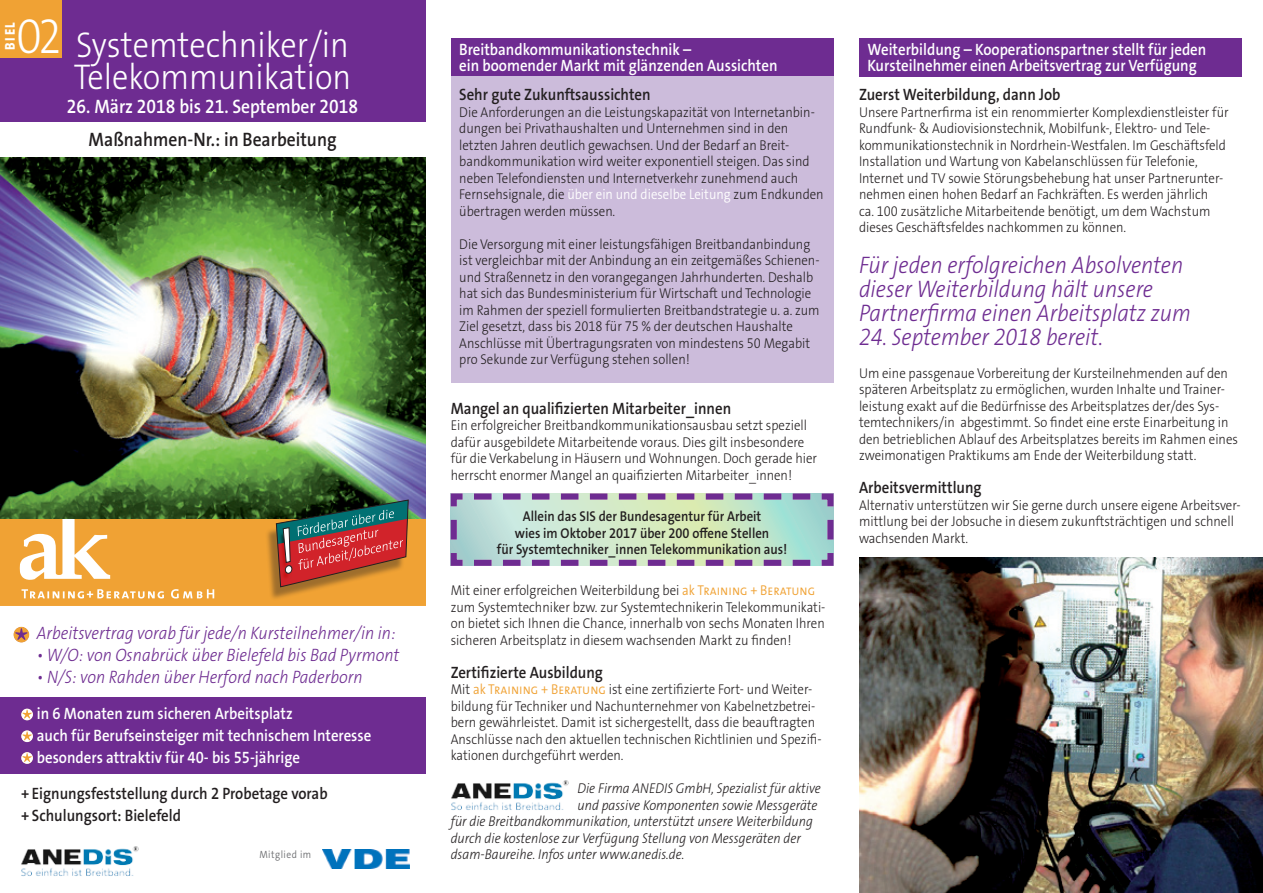
<style>
.page{position:relative;width:1263px;height:893px;background:#fff}
.page>*{position:absolute;margin:0;border:0;box-sizing:border-box;transform-origin:0 0}
.t1{font:300 49.5px "The Sans Os F";color:#fff;scale:.9 1}
.t2{font:300 36px/31.5px "The Sans Os F";color:#fff;scale:.9 1}
.t3{font:italic 300 24px/24px "The Sans Os F";color:#6e2c91;scale:.9 1}
.t4{font:600 19.5px "The Sans Os F";color:#fff;scale:.9 1}
.t5{font:600 19.5px "The Sans Os F";color:#231f20;scale:.9 1}
.t6{font:italic 300 18px "The Sans Os F";color:#6e2c91;scale:.9 1}
.t7{font:600 16.5px/16.5px "The Sans Os F";color:#fff;scale:.9 1}
.t8{font:600 16.5px/21.8px "The Sans Os F";color:#231f20;scale:.9 1}
.t9{font:300 14.25px/16.5px "The Sans Os F";color:#231f20;scale:.9 1}
.t10{font:italic 300 14.25px "The Sans Os F";color:#231f20;scale:.9 1}
.t11{font:600 14.25px/16.5px "The Sans Os F";color:#231f20;text-align:center;scale:.9 1}
.t12{font:800 14.25px "The Sans Os F";color:#fff;scale:.9 1}
.t13{font:300 10.5px "The Sans Os F";letter-spacing:.05em;color:#6c6d70;scale:.9 1}
.s1{color:#fff}
.s2{color:#f0a234}
</style>
<div class="page">
<img style="left:322px;top:849px;width:87px;height:19px">
<img style="left:21px;top:846px;width:118px;height:30px">
<img style="left:451px;top:780px;width:118px;height:30px">
<img style="left:0;top:157px;width:425px;height:342px">
<img style="left:859px;top:557px;width:404px;height:336px">
<div style="left:0;top:0;width:425px;height:121px;background:#6e2c91"></div>
<div style="left:0;top:0;width:62px;height:57px;background:#f0a234"></div>
<div style="left:859px;top:38px;width:383px;height:39px;background:#6e2c91"></div>
<div style="left:451px;top:38px;width:382px;height:39px;background:#6e2c91"></div>
<div style="left:451px;top:77px;width:382px;height:306px;background:#ccbcdb"></div>
<svg style="left:450px;top:493px;width:384px;height:73px;background:#bbcfc4"></svg>
<div style="left:0;top:697px;width:425px;height:77px;background:#6e2c91"></div>
<svg style="left:14px;top:627px;width:15px;height:15px"></svg>
<svg style="left:21px;top:709px;width:12px;height:11px"></svg>
<svg style="left:21px;top:730px;width:12px;height:12px"></svg>
<svg style="left:21px;top:752px;width:12px;height:12px"></svg>
<svg style="left:0;top:499px;width:425px;height:107px;background:#be8a44"></svg>
<p class="t12" style="left:1px;top:50px;width:32px;rotate:-90deg">BIEL</p>
<h1 class="t1" style="left:16px;top:4px;width:51px">02</h1>
<h2 class="t2" style="left:74px;top:29px;width:310px">Systemtechniker/in<br>Telekommunikation</h2>
<h3 class="t4" style="left:67px;top:93px;width:325px">26. März 2018 bis 21. September 2018</h3>
<h3 class="t5" style="left:89px;top:127px;width:277px">Maßnahmen-Nr.: in Bearbeitung</h3>
<p class="t6" style="left:37px;top:622px;width:400px">Arbeitsvertrag vorab für jede/n Kursteilnehmer/in in:</p>
<p class="t6" style="left:37px;top:644px;width:404px">• W/O: von Osnabrück über Bielefeld bis Bad Pyrmont</p>
<p class="t6" style="left:37px;top:665px;width:364px">• N/S: von Rahden über Herford nach Paderborn</p>
<p class="t7" style="left:37px;top:703px;width:373px;line-height:21.8px">in 6 Monaten zum sicheren Arbeitsplatz<br>auch für Berufseinsteiger mit technischem Interesse besonders attraktiv für 40- bis 55-jährige</p>
<p class="t8" style="left:21px;top:783px;width:342px">+ Eignungsfeststellung durch 2 Probetage vorab + Schulungsort: Bielefeld</p>
<p class="t13" style="left:259px;top:848px;width:59px">Mitglied im</p>
<p class="t7" style="left:459px;top:41px;width:355px">Breitbandkommunikationstechnik –<br>ein boomender Markt mit glänzenden Aussichten</p>
<p class="t8" style="left:459px;top:84px;width:214px">Sehr gute Zukunftsaussichten</p>
<p class="t9" style="left:459px;top:104px;width:406px">Die Anforderungen an die Leistungskapazität von Internetanbin&shy;dungen bei Privathaushalten und Unternehmen sind in den letzten Jahren deutlich gewachsen. Und der Bedarf an Breit&shy;bandkommunikation wird weiter exponentiell steigen. Das sind neben Telefondiensten und Internetverkehr zunehmend auch Fernsehsignale, die <span class="s1">über ein und dieselbe Leitung</span> zum Endkunden übertragen werden müssen.</p>
<p class="t9" style="left:459px;top:236px;width:402px">Die Versorgung mit einer leistungsfähigen Breitbandanbindung ist vergleichbar mit der Anbindung an ein zeitgemäßes Schienen&shy;und Straßennetz in den vorangegangen Jahrhunderten. Deshalb hat sich das Bundesministerium für Wirtschaft und Technologie im Rahmen der speziell formulierten Breitbandstrategie u. a. zum Ziel gesetzt, dass bis 2018 für 75 % der deutschen Haushalte Anschlüsse mit Übertragungsraten von mindestens 50 Megabit pro Sekunde zur Verfügung stehen sollen!</p>
<p class="t8" style="left:451px;top:397px;width:313px">Mangel an qualifizierten Mitarbeiter_innen</p>
<p class="t9" style="left:451px;top:417px;width:409px">Ein erfolgreicher Breitbandkommunikationsausbau setzt speziell dafür ausgebildete Mitarbeitende voraus. Dies gilt insbesondere für die Verkabelung in Häusern und Wohnungen. Doch gerade hier herrscht enormer Mangel an quaifizierten Mitarbeiter_innen!</p>
<p class="t11" style="left:497px;top:508px;width:324px">Allein das SIS der Bundesagentur für Arbeit<br>wies im Oktober 2017 über 200 offene Stellen<br>für Systemtechniker_innen Telekommunikation aus!</p>
<p class="t9" style="left:451px;top:582px;width:418px">Mit einer erfolgreichen Weiterbildung bei <span class="s2">ak Training + Beratung </span>zum Systemtechniker bzw. zur Systemtechnikerin Telekommunikati&shy;on bietet sich Ihnen die Chance, innerhalb von sechs Monaten Ihren sicheren Arbeitsplatz in diesem wachsenden Markt zu finden!</p>
<p class="t8" style="left:451px;top:661px;width:171px">Zertifizierte Ausbildung</p>
<p class="t9" style="left:451px;top:681px;width:414px">Mit <span class="s2">ak Training + Beratung</span> ist eine zertifizierte Fort- und Weiter&shy;bildung für Techniker und Nachunternehmer von Kabelnetzbetrei&shy;bern gewährleistet. Damit ist sichergestellt, dass die beauftragten Anschlüsse nach den aktuellen technischen Richtlinien und Spezifi&shy;kationen durchgeführt werden.</p>
<p class="t10" style="left:577px;top:779px;width:272px">Die Firma ANEDIS GmbH, Spezialist für aktive</p>
<p class="t10" style="left:577px;top:796px;width:268px">und passive Komponenten sowie Messgeräte</p>
<p class="t10" style="left:451px;top:812px;width:404px">für die Breitbandkommunikation, unterstützt unsere Weiterbildung</p>
<p class="t10" style="left:451px;top:829px;width:391px">durch die kostenlose zur Verfügung Stellung von Messgeräten der</p>
<p class="t10" style="left:451px;top:845px;width:261px">dsam-Baureihe. Infos unter www.anedis.de.</p>
<p class="t7" style="left:867px;top:41px;width:378px">Weiterbildung – Kooperationspartner stellt für jeden<br>Kursteilnehmer einen Arbeitsvertrag zur Verfügung</p>
<p class="t8" style="left:859px;top:84px;width:225px">Zuerst Weiterbildung, dann Job</p>
<p class="t9" style="left:859px;top:104px;width:412px">Unsere Partnerfirma ist ein renommierter Komplexdienstleister für Rundfunk- &amp; Audiovisionstechnik, Mobilfunk-, Elektro- und Tele&shy;kommunikationstechnik in Nordrhein-Westfalen. Im Geschäftsfeld Installation und Wartung von Kabelanschlüssen für Telefonie, Internet und TV sowie Störungsbehebung hat unser Partnerunter&shy;nehmen einen hohen Bedarf an Fachkräften. Es werden jährlich<br>ca. 100 zusätzliche Mitarbeitende benötigt, um dem Wachstum dieses Geschäftsfeldes nachkommen zu können.</p>
<h3 class="t3" style="left:859px;top:253px;width:370px">Für jeden erfolgreichen Absolventen dieser Weiterbildung hält unsere<br>Partnerfirma einen Arbeitsplatz zum</h3>
<h3 class="t3" style="left:859px;top:325px;width:273px">24. September 2018 bereit.</h3>
<p class="t9" style="left:859px;top:365px;width:423px">Um eine passgenaue Vorbereitung der Kursteilnehmenden auf den späteren Arbeitsplatz zu ermöglichen, wurden Inhalte und Trainer&shy;leistung exakt auf die Bedürfnisse des Arbeitsplatzes der/des Sys&shy;temtechnikers/in abgestimmt. So findet eine erste Einarbeitung in den betrieblichen Ablauf des Arbeitsplatzes bereits im Rahmen eines zweimonatigen Praktikums am Ende der Weiterbildung statt.</p>
<p class="t8" style="left:859px;top:477px;width:138px">Arbeitsvermittlung</p>
<p class="t9" style="left:859px;top:497px;width:425px">Alternativ unterstützen wir Sie gerne durch unsere eigene Arbeitsver&shy;mittlung bei der Jobsuche in diesem zukunftsträchtigen und schnell wachsenden Markt.</p>
</div>
